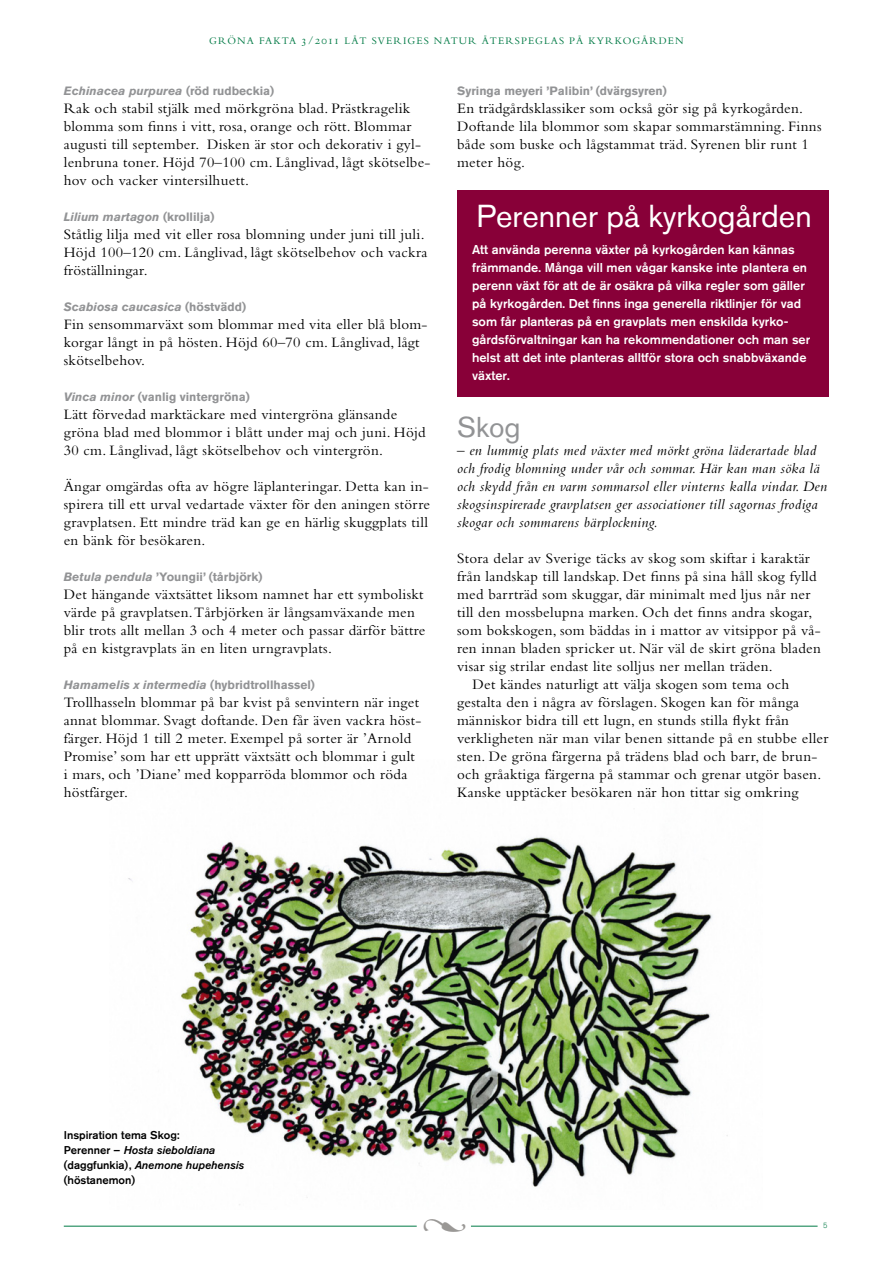
<style>
.page{position:relative;width:893px;height:1263px;background:#fff}
.page>*{position:absolute;margin:0;border:0;box-sizing:border-box;transform-origin:0 0}
.t1{font:31.5px "Akzidenz Grotesk BQ";color:#fff}
.t2{font:28.5px "Akzidenz Grotesk BQ";color:#929395}
.t3{font:15px/18px "Bembo";letter-spacing:.02em;color:#000}
.t4{font:italic 15px/18px "Bembo";letter-spacing:.02em;color:#000}
.t5{font:500 12.75px/18px "Akzidenz Grotesk BQ";color:#fff}
.t6{font:italic 700 12px "Akzidenz Grotesk BQ";color:#929395}
.t7{font:700 12px "Akzidenz Grotesk BQ";color:#929395}
.t8{font:italic 11.25px/15px "Akzidenz Grotesk BQ Med";color:#000}
.t9{font:500 11.25px "Akzidenz Grotesk BQ";color:#000}
.t10{font:10.5px "Bembo";letter-spacing:.1em;color:#007a45}
.t11{font:300 7.5px "Akzidenz Grotesk BQ";color:#007a45}
.s1{font-family:"Bembo SC";font-size:12px}
.s2{font-style:normal}
.s3{font-style:italic}
.s4{font-family:"Akzidenz Grotesk BQ";font-weight:500;font-style:normal}
</style>
<div class="page">
<hr style="left:64px;top:1226px;width:353px;height:1px;background:#007a45">
<hr style="left:471px;top:1226px;width:347px;height:1px;background:#007a45">
<img style="left:128px;top:760px;width:618px;height:445px">
<div style="left:457px;top:190px;width:372px;height:207px;background:#880038"></div>
<p class="t10" style="left:209px;top:35px;width:476px">GRÖNA FAKTA <span class="s1">3/2011</span> LÅT SVERIGES NATUR ÅTERSPEGLAS PÅ KYRKOGÅRDEN</p>
<p class="t6" style="left:64px;top:83px;width:212px">Echinacea purpurea <span class="s2">(röd rudbeckia)</span></p>
<p class="t3" style="left:64px;top:99px;width:368px">Rak och stabil stjälk med mörkgröna blad. Prästkragelik blomma som finns i vitt, rosa, orange och rött. Blommar augusti till september. Disken är stor och dekorativ i gyl&shy;lenbruna toner. Höjd 70–100 cm. Långlivad, lågt skötselbe&shy;hov och vacker vintersilhuett.</p>
<p class="t6" style="left:64px;top:209px;width:152px">Lilium martagon <span class="s2">(krollilja)</span></p>
<p class="t3" style="left:64px;top:225px;width:365px">Ståtlig lilja med vit eller rosa blomning under juni till juli.<br>Höjd 100–120 cm. Långlivad, lågt skötselbehov och vackra fröställningar.</p>
<p class="t6" style="left:64px;top:299px;width:184px">Scabiosa caucasica <span class="s2">(höstvädd)</span></p>
<p class="t3" style="left:64px;top:315px;width:365px">Fin sensommarväxt som blommar med vita eller blå blom&shy;korgar långt in på hösten. Höjd 60–70 cm. Långlivad, lågt skötselbehov.</p>
<p class="t7" style="left:64px;top:389px;width:188px"><span class="s3">Vinca minor</span> (vanlig vintergröna)</p>
<p class="t3" style="left:64px;top:405px;width:363px">Lätt förvedad marktäckare med vintergröna glänsande gröna blad med blommor i blått under maj och juni. Höjd<br>30 cm. Långlivad, lågt skötselbehov och vintergrön.</p>
<p class="t3" style="left:64px;top:477px;width:368px">Ängar omgärdas ofta av högre läplanteringar. Detta kan in&shy;spirera till ett urval vedartade växter för den aningen större gravplatsen. Ett mindre träd kan ge en härlig skuggplats till en bänk för besökaren.</p>
<p class="t7" style="left:64px;top:569px;width:200px"><span class="s3">Betula pendula</span> ’Youngii’ (tårbjörk)</p>
<p class="t3" style="left:64px;top:585px;width:363px">Det hängande växtsättet liksom namnet har ett symboliskt värde på gravplatsen. Tårbjörken är långsamväxande men blir trots allt mellan 3 och 4 meter och passar därför bättre på en kistgravplats än en liten urngravplats.</p>
<p class="t6" style="left:64px;top:677px;width:253px">Hamamelis x intermedia <span class="s2">(hybridtrollhassel)</span></p>
<p class="t3" style="left:64px;top:693px;width:359px">Trollhasseln blommar på bar kvist på senvintern när inget annat blommar. Svagt doftande. Den får även vackra höst&shy;färger. Höjd 1 till 2 meter. Exempel på sorter är ’Arnold Promise’ som har ett upprätt växtsätt och blommar i gult i mars, och ’Diane’ med kopparröda blommor och röda höstfärger.</p>
<p class="t7" style="left:457px;top:83px;width:211px">Syringa meyeri ’Palibin’ (dvärgsyren)</p>
<p class="t3" style="left:457px;top:99px;width:366px">En trädgårdsklassiker som också gör sig på kyrkogården.<br>Doftande lila blommor som skapar sommarstämning. Finns både som buske och lågstammat träd. Syrenen blir runt 1 meter hög.</p>
<h1 class="t1" style="left:476px;top:197px;width:337px">Perenner på kyrkogården</h1>
<p class="t5" style="left:472px;top:240px;width:340px">Att använda perenna växter på kyrkogården kan kännas främmande. Många vill men vågar kanske inte plantera en perenn växt för att de är osäkra på vilka regler som gäller på kyrkogården. Det finns inga generella riktlinjer för vad som får planteras på en gravplats men enskilda kyrko&shy;gårdsförvaltningar kan ha rekommendationer och man ser helst att det inte planteras alltför stora och snabbväxande växter.</p>
<h2 class="t2" style="left:457px;top:410px;width:65px">Skog</h2>
<p class="t4" style="left:457px;top:441px;width:371px">– en lummig plats med växter med mörkt gröna läderartade blad och frodig blomning under vår och sommar. Här kan man söka lä och skydd från en varm sommarsol eller vinterns kalla vindar. Den skogsinspirerade gravplatsen ger associationer till sagornas frodiga skogar och sommarens bärplockning.</p>
<p class="t3" style="left:457px;top:549px;width:354px">Stora delar av Sverige täcks av skog som skiftar i karaktär</p>
<p class="t3" style="left:457px;top:567px;width:361px">från landskap till landskap. Det finns på sina håll skog fylld</p>
<p class="t3" style="left:457px;top:585px;width:355px">med barrträd som skuggar, där minimalt med ljus når ner</p>
<p class="t3" style="left:457px;top:603px;width:357px">till den mossbelupna marken. Och det finns andra skogar,</p>
<p class="t3" style="left:457px;top:621px;width:365px">som bokskogen, som bäddas in i mattor av vitsippor på vå-</p>
<p class="t3" style="left:457px;top:639px;width:365px">ren innan bladen spricker ut. När väl de skirt gröna bladen</p>
<p class="t3" style="left:457px;top:657px;width:317px">visar sig strilar endast lite solljus ner mellan träden.</p>
<p class="t3" style="left:472px;top:675px;width:318px">Det kändes naturligt att välja skogen som tema och</p>
<p class="t3" style="left:457px;top:693px;width:343px">gestalta den i några av förslagen. Skogen kan för många</p>
<p class="t3" style="left:457px;top:711px;width:333px">människor bidra till ett lugn, en stunds stilla flykt från</p>
<p class="t3" style="left:457px;top:729px;width:373px">verkligheten när man vilar benen sittande på en stubbe eller</p>
<p class="t3" style="left:457px;top:747px;width:362px">sten. De gröna färgerna på trädens blad och barr, de brun-</p>
<p class="t3" style="left:457px;top:765px;width:366px">och gråaktiga färgerna på stammar och grenar utgör basen.</p>
<p class="t3" style="left:457px;top:783px;width:343px">Kanske upptäcker besökaren när hon tittar sig omkring</p>
<p class="t9" style="left:64px;top:1128px;width:117px">Inspiration tema Skog:</p>
<p class="t8" style="left:64px;top:1142px;width:182px"><span class="s4">Perenner –</span> Hosta sieboldiana <span class="s4">(daggfunkia),</span> Anemone hupehensis</p>
<p class="t9" style="left:64px;top:1173px;width:73px">(höstanemon)</p>
<p class="t11" style="left:823px;top:1221px;width:6px">5</p>
</div>
